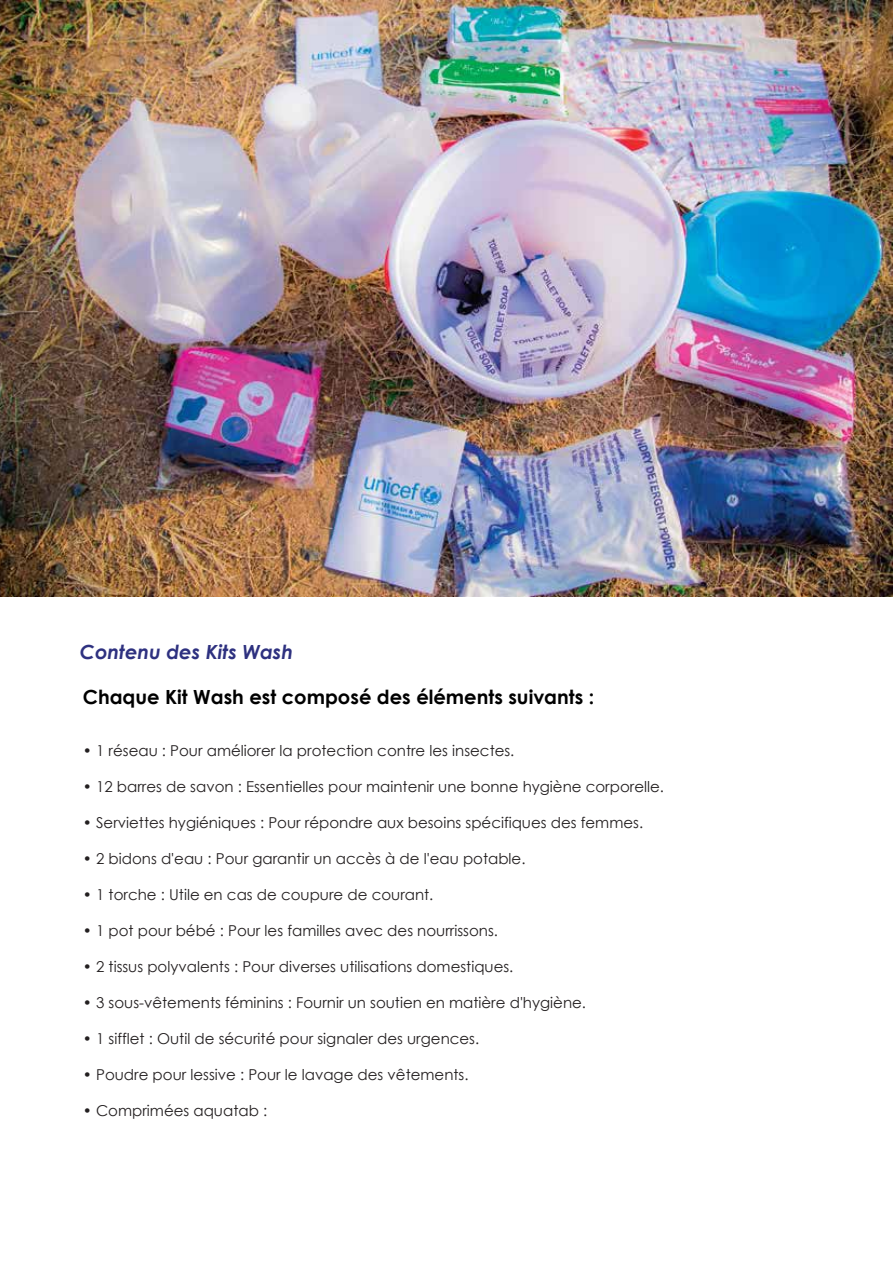
<style>
.page{position:relative;width:893px;height:1263px;background:#fff}
.page>*{position:absolute;margin:0;border:0;box-sizing:border-box;transform-origin:0 0}
.t1{font:700 19.5px "Century Gothic";color:#000}
.t2{font:italic 700 19.5px "Century Gothic";color:#2e3180}
.t3{font:15px "Century Gothic";color:#231f20}
</style>
<div class="page">
<img style="left:0;top:0;width:893px;height:596px">
<h1 class="t2" style="left:80px;top:637px;width:215px">Contenu des Kits Wash</h1>
<h1 class="t1" style="left:83px;top:682px;width:513px">Chaque Kit Wash est composé des éléments suivants :</h1>
<p class="t3" style="left:83px;top:740px;width:433px">• 1 réseau : Pour améliorer la protection contre les insectes.</p>
<p class="t3" style="left:83px;top:776px;width:583px">• 12 barres de savon : Essentielles pour maintenir une bonne hygiène corporelle.</p>
<p class="t3" style="left:83px;top:812px;width:562px">• Serviettes hygiéniques : Pour répondre aux besoins spécifiques des femmes.</p>
<p class="t3" style="left:83px;top:848px;width:444px">• 2 bidons d'eau : Pour garantir un accès à de l'eau potable.</p>
<p class="t3" style="left:83px;top:884px;width:352px">• 1 torche : Utile en cas de coupure de courant.</p>
<p class="t3" style="left:83px;top:920px;width:417px">• 1 pot pour bébé : Pour les familles avec des nourrissons.</p>
<p class="t3" style="left:83px;top:956px;width:432px">• 2 tissus polyvalents : Pour diverses utilisations domestiques.</p>
<p class="t3" style="left:83px;top:992px;width:505px">• 3 sous-vêtements féminins : Fournir un soutien en matière d'hygiène.</p>
<p class="t3" style="left:83px;top:1028px;width:398px">• 1 sifflet : Outil de sécurité pour signaler des urgences.</p>
<p class="t3" style="left:83px;top:1064px;width:387px">• Poudre pour lessive : Pour le lavage des vêtements.</p>
<p class="t3" style="left:83px;top:1100px;width:186px">• Comprimées aquatab :</p>
</div>
